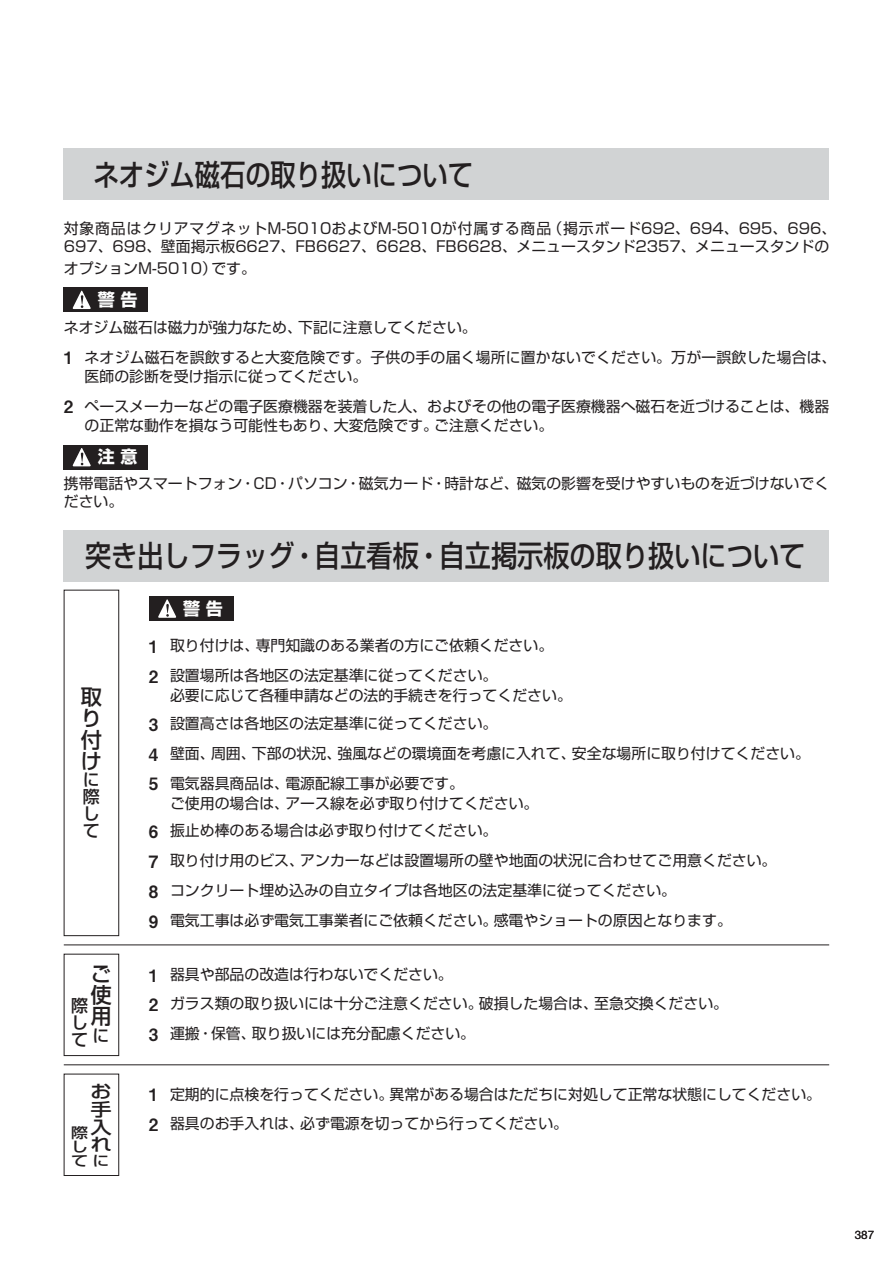
<style>
.page{position:relative;width:893px;height:1263px;background:#fff}
.page>*{position:absolute;margin:0;border:0;box-sizing:border-box;transform-origin:0 0}
.t1{font:29.7px "Shin Go Pro Medium 90 pv RKSJ H";color:#231f20;scale:.88 1}
.t2{font:29.7px "Shin Go Pro Medium 90 pv RKSJ H";color:#231f20;scale:.85 1}
.t3{font:21.3px/21.3px "Shin Go Pro Medium 90 pv RKSJ H";color:#231f20;text-align:justify}
.t4{font:17.7px/17.7px "Shin Go Pro Medium 90 pv RKSJ H";color:#231f20;text-align:justify;scale:1.2 1}
.t5{font:16.95px/17px "Shin Go Pro Medium 90 pv RKSJ H";color:#231f20;text-align:justify}
.t6{font:16.95px "Shin Go Pro Bold 90 pv RKSJ H";color:#fff}
.t7{font:14.85px/29.7px "Shin Go Pro Regular 90 pv RKSJ H";color:#231f20}
.t8{font:14.1px/14.1px "Shin Go Pro Medium 90 pv RKSJ H";color:#231f20;scale:1.2 1}
.t9{font:11.7px "Helvetica Neue";color:#231f20}
.s1{font-family:"Midashi Go Pro MB31 90 pv RKSJ H";font-size:16.95px}
</style>
<div class="page">
<div style="left:64px;top:149px;width:765px;height:51px;background:#d1d3d4"></div>
<div style="left:64px;top:287px;width:84px;height:25px;background:#231f20"></div>
<svg style="left:72px;top:290px;width:19px;height:19px"></svg>
<div style="left:64px;top:445px;width:84px;height:24px;background:#231f20"></div>
<svg style="left:72px;top:448px;width:19px;height:19px"></svg>
<hr style="left:64px;top:944px;width:765px;height:1px;background:#231f20">
<div style="left:64px;top:954px;width:55px;height:102px;border:1px solid #231f20"></div>
<hr style="left:64px;top:1064px;width:765px;height:1px;background:#231f20">
<div style="left:64px;top:1074px;width:55px;height:102px;border:1px solid #231f20"></div>
<div style="left:64px;top:530px;width:765px;height:51px;background:#d1d3d4"></div>
<div style="left:64px;top:590px;width:55px;height:346px;border:1px solid #231f20"></div>
<div style="left:149px;top:596px;width:84px;height:25px;background:#231f20"></div>
<svg style="left:158px;top:599px;width:19px;height:19px"></svg>
<h1 class="t2" style="left:94px;top:163px;width:448px">ネオジム磁石の取り扱いについて</h1>
<p class="t7" style="left:64px;top:222px;width:774px;line-height:18px">対象商品はクリアマグネットM-5010およびM-5010が付属する商品（掲示ボード692、694、695、696、<br>697、698、壁面掲示板6627、FB6627、6628、FB6628、メニュースタンド2357、メニュースタンドの</p>
<p class="t7" style="left:64px;top:255px;width:194px">オプションM-5010）です。</p>
<p class="t6" style="left:98px;top:293px;width:41px">警 告</p>
<p class="t7" style="left:64px;top:315px;width:774px">ネオジム磁石は磁力が強力なため、下記に注意してください。<br><span class="s1">1</span> ネオジム磁石を誤飲すると大変危険です。子供の手の届く場所に置かないでください。万が一誤飲した場合は、</p>
<p class="t7" style="left:64px;top:364px;width:767px;text-indent:21px">医師の診断を受け指示に従ってください。<br><span class="s1">2</span> ペースメーカーなどの電子医療機器を装着した人、およびその他の電子医療機器へ磁石を近づけることは、機器</p>
<p class="t7" style="left:85px;top:412px;width:470px">の正常な動作を損なう可能性もあり、大変危険です。ご注意ください。</p>
<p class="t6" style="left:98px;top:450px;width:41px">注 意</p>
<p class="t7" style="left:64px;top:477px;width:767px;line-height:18px">携帯電話やスマートフォン・CD・パソコン・磁気カード・時計など、磁気の影響を受けやすいものを近づけないでください。</p>
<h1 class="t1" style="left:85px;top:545px;width:820px">突き出しフラッグ・自立看板・自立掲示板の取り扱いについて</h1>
<h2 class="t3" style="left:81px;top:689px;width:22px;text-align:left">取り付け</h2>
<p class="t5" style="left:83px;top:774px;width:18px">に際して</p>
<h2 class="t3" style="left:90px;top:966px;width:22px">ご使用</h2>
<p class="t5" style="left:92px;top:1029px;width:17px">に</p>
<p class="t5" style="left:71px;top:999px;width:18px">際して</p>
<p class="t4" style="left:90px;top:1085px;width:19px">お手入れ</p>
<p class="t8" style="left:71px;top:1155px;width:32px">てに</p>
<p class="t8" style="left:71px;top:1127px;width:15px">際し</p>
<p class="t6" style="left:183px;top:602px;width:41px">警 告</p>
<p class="t7" style="left:149px;top:633px;width:406px"><span class="s1">1</span> 取り付けは、専門知識のある業者の方にご依頼ください。<br><span class="s1">2</span> 設置場所は各地区の法定基準に従ってください。</p>
<p class="t7" style="left:149px;top:684px;width:425px;line-height:27.6px;text-indent:21px">必要に応じて各種申請などの法的手続きを行ってください。<br><span class="s1">3</span> 設置高さは各地区の法定基準に従ってください。</p>
<p class="t7" style="left:149px;top:740px;width:663px"><span class="s1">4</span> 壁面、周囲、下部の状況、強風などの環境面を考慮に入れて、安全な場所に取り付けてください。<br><span class="s1">5</span> 電気器具商品は、電源配線工事が必要です。</p>
<p class="t7" style="left:149px;top:791px;width:391px;line-height:27.6px;text-indent:21px">ご使用の場合は、アース線を必ず取り付けてください。<br><span class="s1">6</span> 振止め棒のある場合は必ず取り付けてください。</p>
<p class="t7" style="left:149px;top:848px;width:629px"><span class="s1">7</span> 取り付け用のビス、アンカーなどは設置場所の壁や地面の状況に合わせてご用意ください。<br><span class="s1">8</span> コンクリート埋め込みの自立タイプは各地区の法定基準に従ってください。<br><span class="s1">9</span> 電気工事は必ず電気工事業者にご依頼ください。感電やショートの原因となります。</p>
<p class="t7" style="left:149px;top:961px;width:581px"><span class="s1">1</span> 器具や部品の改造は行わないでください。<br><span class="s1">2</span> ガラス類の取り扱いには十分ご注意ください。破損した場合は、至急交換ください。<br><span class="s1">3</span> 運搬・保管、取り扱いには充分配慮ください。</p>
<p class="t7" style="left:149px;top:1081px;width:674px"><span class="s1">1</span> 定期的に点検を行ってください。異常がある場合はただちに対処して正常な状態にしてください。<br><span class="s1">2</span> 器具のお手入れは、必ず電源を切ってから行ってください。</p>
<p class="t9" style="left:855px;top:1228px;width:21px">387</p>
</div>
